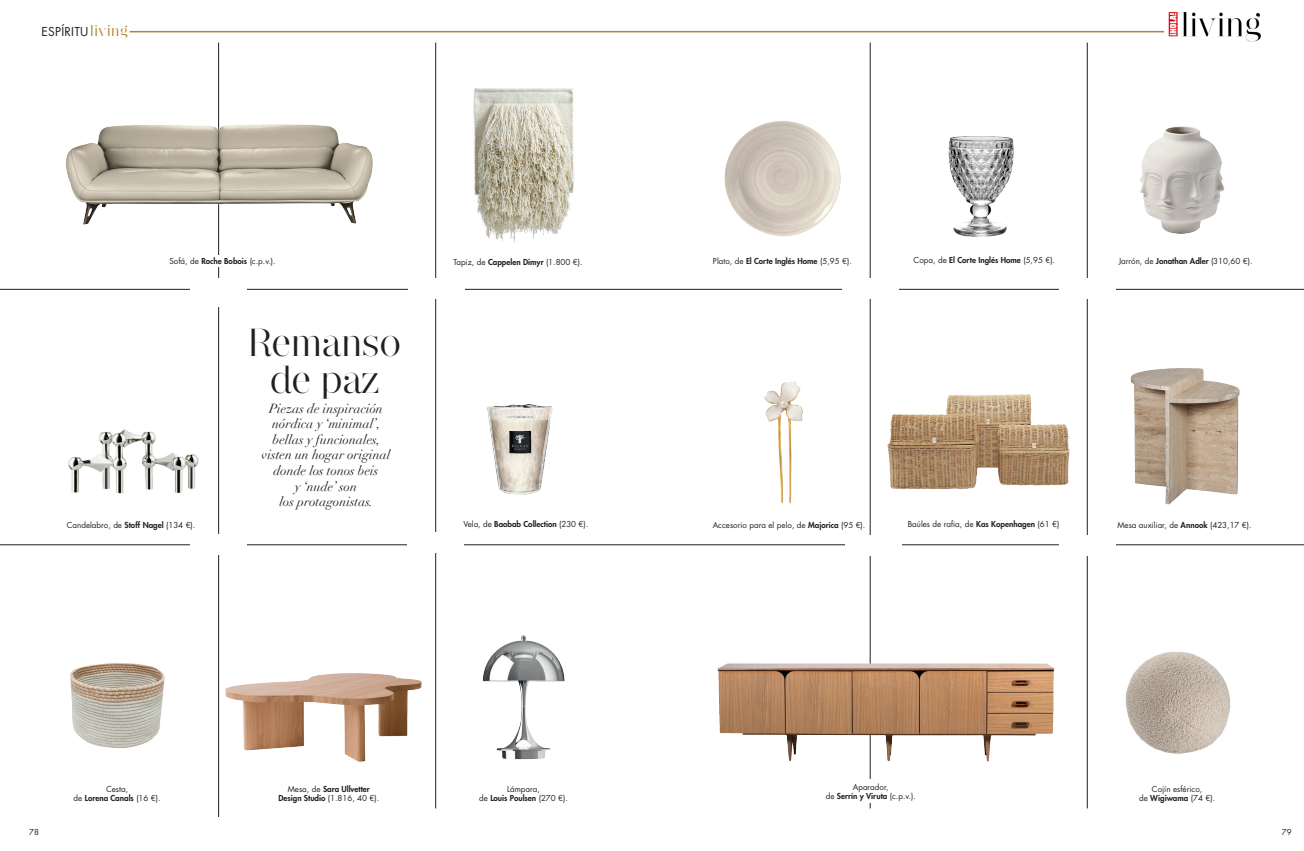
<style>
.page{position:relative;width:1304px;height:851px;background:#fff}
.page>*{position:absolute;margin:0;border:0;box-sizing:border-box;transform-origin:0 0}
.t1{font:39px/37px "Narziss";letter-spacing:-.01em;color:#231f20;text-align:center}
.entradilla_M{font:italic 13px/15.6px "Didot";color:#231f20;text-align:center}
.t2{font:12px "Futura Std";letter-spacing:.02em;color:#231f20}
.CAPTION_BLACK{font:8px/9px "Futura Std";color:#231f20;text-align:center}
.t3{font:800 8px/9px "Futura Std";color:#231f20;text-align:center}
.t4{font:8px "Futura PT";color:#231f20}
.s1{font-family:"Narziss";font-size:15.6px;color:#b18333}
.s2{font-weight:800}
.s3{font-weight:400}
</style>
<div class="page">
<hr style="left:130px;top:31px;width:1131px;height:1px;background:#b18333">
<hr style="left:0;top:544px;width:1304px;height:1px;background:#231f20">
<hr style="left:436px;top:43px;width:1px;height:765px;background:#231f20">
<hr style="left:218px;top:43px;width:1px;height:773px;background:#231f20">
<hr style="left:870px;top:43px;width:1px;height:765px;background:#231f20">
<hr style="left:1087px;top:43px;width:1px;height:765px;background:#231f20">
<hr style="left:0;top:289px;width:1304px;height:1px;background:#231f20">
<div style="left:190px;top:534px;width:57px;height:20px;background:#fff"></div>
<div style="left:842px;top:278px;width:57px;height:20px;background:#fff"></div>
<div style="left:190px;top:278px;width:57px;height:28px;background:#fff"></div>
<div style="left:408px;top:278px;width:57px;height:20px;background:#fff"></div>
<div style="left:1059px;top:278px;width:57px;height:20px;background:#fff"></div>
<div style="left:1059px;top:535px;width:57px;height:21px;background:#fff"></div>
<div style="left:845px;top:535px;width:56px;height:21px;background:#fff"></div>
<div style="left:407px;top:532px;width:57px;height:21px;background:#fff"></div>
<div style="left:787px;top:779px;width:167px;height:23px;background:#fff"></div>
<div style="left:125px;top:255px;width:195px;height:12px;background:#fff"></div>
<img style="left:1130px;top:368px;width:110px;height:137px">
<img style="left:487px;top:404px;width:66px;height:91px">
<img style="left:473px;top:88px;width:101px;height:155px">
<img style="left:724px;top:121px;width:117px;height:116px">
<img style="left:948px;top:136px;width:66px;height:101px">
<img style="left:1140px;top:126px;width:85px;height:108px">
<img style="left:887px;top:394px;width:183px;height:95px">
<img style="left:70px;top:662px;width:95px;height:86px">
<img style="left:482px;top:635px;width:83px;height:125px">
<img style="left:764px;top:381px;width:39px;height:123px">
<img style="left:66px;top:111px;width:307px;height:126px">
<img style="left:219px;top:633px;width:203px;height:138px">
<img style="left:717px;top:663px;width:337px;height:98px">
<img style="left:68px;top:429px;width:131px;height:65px">
<img style="left:1125px;top:651px;width:106px;height:103px">
<div style="left:1164px;top:11px;width:101px;height:32px;background:#fff"></div>
<img style="left:1168px;top:12px;width:93px;height:30px">
<h3 class="t2" style="left:42px;top:24px;width:88px">ESPÍRITU<span class="s1">living</span></h3>
<p class="CAPTION_BLACK" style="left:169px;top:257px;width:108px">Sofá, de <span class="s2">Roche Bobois</span> (c.p.v.).</p>
<p class="CAPTION_BLACK" style="left:453px;top:257px;width:131px">Tapiz, de <span class="s2">Cappelen Dimyr</span> (1.800 €).</p>
<p class="t3" style="left:713px;top:256px;width:140px"><span class="s3">Plato, de</span> El Corte Inglés Home <span class="s3">(5,95 €).</span></p>
<p class="t3" style="left:914px;top:256px;width:143px"><span class="s3">Copa, de</span> El Corte Inglés Home <span class="s3">(5,95 €).</span></p>
<p class="CAPTION_BLACK" style="left:1119px;top:256px;width:135px">Jarrón, de <span class="s2">Jonathan Adler</span> (310,60 €).</p>
<p class="t1" style="left:249px;top:323px;width:154px">Remanso de paz</p>
<p class="entradilla_M" style="left:261px;top:400px;width:131px">Piezas de inspiración nórdica y ‘minimal’, bellas y funcionales, visten un hogar original donde los tonos beis<br>y ‘nude’ son<br>los protagonistas.</p>
<p class="CAPTION_BLACK" style="left:67px;top:520px;width:130px">Candelabro, de <span class="s2">Stoff Nagel</span> (134 €).</p>
<p class="t3" style="left:463px;top:519px;width:126px"><span class="s3">Vela, de</span> Baobab Collection <span class="s3">(230 €).</span></p>
<p class="CAPTION_BLACK" style="left:713px;top:520px;width:154px">Accesorio para el pelo, de <span class="s2">Majorica</span> (95 €).</p>
<p class="CAPTION_BLACK" style="left:908px;top:519px;width:153px">Baúles de rafia, de <span class="s2">Kas Kopenhagen</span> (61 €)</p>
<p class="CAPTION_BLACK" style="left:1117px;top:520px;width:136px">Mesa auxiliar, de <span class="s2">Annook</span> (423,17 €).</p>
<p class="t3" style="left:278px;top:784px;width:102px"><span class="s3">Mesa, de</span> Sara Ullvetter<br>Design Studio <span class="s3">(1.816, 40 €).</span></p>
<p class="CAPTION_BLACK" style="left:74px;top:784px;width:89px">Cesta,<br>de <span class="s2">Lorena Canals</span> (16 €).</p>
<p class="CAPTION_BLACK" style="left:479px;top:784px;width:90px">Lámpara,<br>de <span class="s2">Louis Poulsen</span> (270 €).</p>
<p class="CAPTION_BLACK" style="left:826px;top:782px;width:92px">Aparador,<br>de <span class="s2">Serrín y Viruta</span> (c.p.v.).</p>
<p class="CAPTION_BLACK" style="left:1139px;top:784px;width:78px">Cojín esférico,<br>de <span class="s2">Wigiwama</span> (74 €).</p>
<p class="CAPTION_BLACK" style="left:29px;top:827px;width:11px">78</p>
<p class="CAPTION_BLACK" style="left:1282px;top:827px;width:11px">79</p>
<p class="t4" style="left:1276px;top:827px;width:23px">&lt;#B#&gt;</p>
</div>
